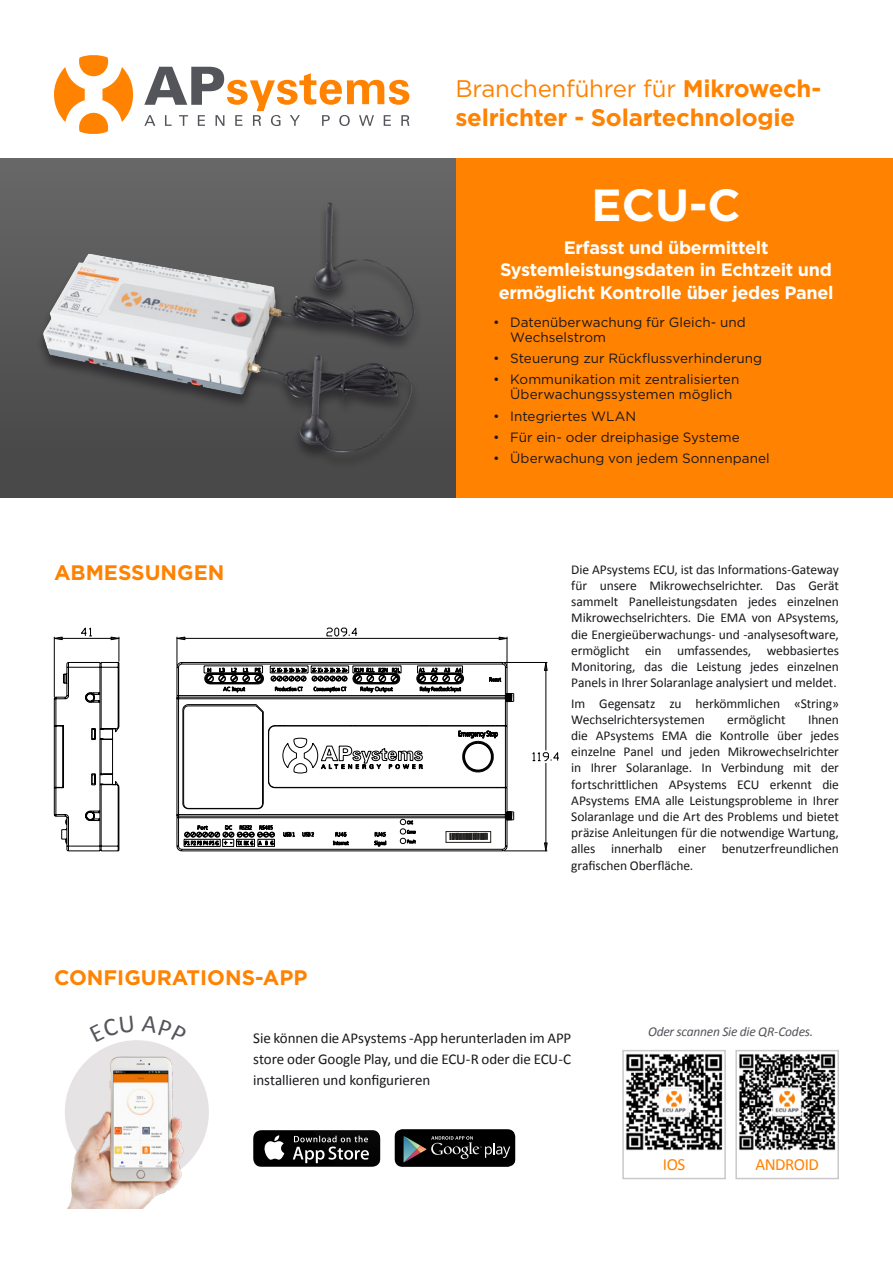
<style>
.page{position:relative;width:893px;height:1263px;background:#fff}
.page>*{position:absolute;margin:0;border:0;box-sizing:border-box;transform-origin:0 0}
.t1{font:700 45px "Gotham";color:#fff}
.t2{font:700 24px/28.8px "Gotham";letter-spacing:-.01em;color:#ff8200}
.t3{font:700 21px "Gotham";color:#ff8200}
.t4{font:700 18px/22.5px "Gotham";letter-spacing:-.015em;color:#fff;text-align:center}
.t5{font:16.95px "Calibri";letter-spacing:-.03em;color:#ff8200}
.t6{font:15px/21px "Calibri";letter-spacing:-.01em;color:#1a171c;text-align:justify}
.t7{font:13.5px/16.2px "Calibri";letter-spacing:-.01em;color:#1a171c;text-align:justify}
.t8{font:13.5px/15px "Gotham";color:#1a171c}
.t9{font:italic 13.5px "Calibri";letter-spacing:-.02em;color:#54555a}
.s1{font-weight:400}
</style>
<div class="page">
<div style="left:455px;top:158px;width:438px;height:340px;background:#ff8200"></div>
<div style="left:0;top:157px;width:455px;height:341px;background:linear-gradient(to bottom,#676767,#464646)"></div>
<div style="left:0;top:0;width:893px;height:158px;background:#fff"></div>
<svg style="left:253px;top:1130px;width:127px;height:37px;background:#333"></svg>
<svg style="left:394px;top:1129px;width:121px;height:38px;background:#202222"></svg>
<div style="left:36px;top:203px;width:386px;height:266px;background:#1a171c;opacity:.6"></div>
<img style="left:43px;top:205px;width:371px;height:253px">
<svg style="left:54px;top:636px;width:505px;height:216px"></svg>
<svg style="left:54px;top:627px;width:369px;height:146px"></svg>
<svg style="left:176px;top:662px;width:338px;height:189px"></svg>
<svg style="left:54px;top:55px;width:79px;height:79px"></svg>
<svg style="left:144px;top:67px;width:265px;height:59px"></svg>
<div style="left:65px;top:1040px;width:144px;height:144px;background:#e6e3e5;border-radius:50%"></div>
<img style="left:65px;top:1042px;width:119px;height:167px">
<svg style="left:622px;top:1050px;width:104px;height:130px"></svg>
<svg style="left:735px;top:1050px;width:104px;height:130px"></svg>
<svg style="left:142px;top:1040px;width:42px;height:4px"></svg>
<h2 class="t2" style="left:455px;top:74px;width:367px"><span class="s1">Branchenführer für</span> Mikrowech&shy;selrichter - Solartechnologie</h2>
<h3 class="t3" style="left:54px;top:559px;width:172px">ABMESSUNGEN</h3>
<h3 class="t3" style="left:54px;top:963px;width:255px">CONFIGURATIONS-APP</h3>
<h1 class="t1" style="left:592px;top:176px;width:150px">ECU-C</h1>
<h3 class="t4" style="left:499px;top:236px;width:336px">Erfasst und übermittelt<br>Systemleistungsdaten in Echtzeit und ermöglicht Kontrolle über jedes Panel</h3>
<p class="t8" style="left:510px;top:314px;width:237px;text-indent:-17px">• Datenüberwachung für Gleich- und<br>Wechselstrom</p>
<p class="t8" style="left:493px;top:350px;width:270px">• Steuerung zur Rückflussverhinderung</p>
<p class="t8" style="left:510px;top:372px;width:231px;text-indent:-17px">• Kommunikation mit zentralisierten<br>Überwachungssystemen möglich</p>
<p class="t8" style="left:493px;top:408px;width:144px">• Integriertes WLAN</p>
<p class="t8" style="left:493px;top:429px;width:248px">• Für ein- oder dreiphasige Systeme</p>
<p class="t8" style="left:493px;top:451px;width:278px">• Überwachung von jedem Sonnenpanel</p>
<p class="t7" style="left:571px;top:561px;width:269px">Die APsystems ECU, ist das Informations-Gateway für unsere Mikrowechselrichter. Das Gerät sammelt Panelleistungsdaten jedes einzelnen Mikrowechselrichters. Die EMA von APsystems, die Energieüberwachungs- und -analysesoftware, ermöglicht ein umfassendes, webbasiertes Monitoring, das die Leistung jedes einzelnen Panels in Ihrer Solaranlage analysiert und meldet.</p>
<p class="t7" style="left:571px;top:695px;width:269px">Im Gegensatz zu herkömmlichen «String»<br>Wechselrichtersystemen</p>
<p class="t7" style="left:571px;top:711px;width:269px;text-indent:237px">Ihnen die APsystems EMA die Kontrolle über jedes einzelne Panel und jeden Mikrowechselrichter in Ihrer Solaranlage. In Verbindung mit der fortschrittlichen APsystems ECU erkennt die APsystems EMA alle Leistungsprobleme in Ihrer Solaranlage und die Art des Problems und bietet präzise Anleitungen für die notwendige Wartung, alles innerhalb einer benutzerfreundlichen grafischen Oberfläche.</p>
<p class="t7" style="left:727px;top:711px;width:60px">ermöglicht</p>
<p class="t6" style="left:253px;top:1027px;width:320px">Sie können die APsystems -App herunterladen im APP store oder Google Play, und die ECU-R oder die ECU-C installieren und konfigurieren</p>
<p class="t9" style="left:648px;top:1022px;width:167px">Oder scannen Sie die QR-Codes.</p>
<p class="t5" style="left:663px;top:1153px;width:24px">IOS</p>
<p class="t5" style="left:755px;top:1153px;width:65px">ANDROID</p>
</div>
